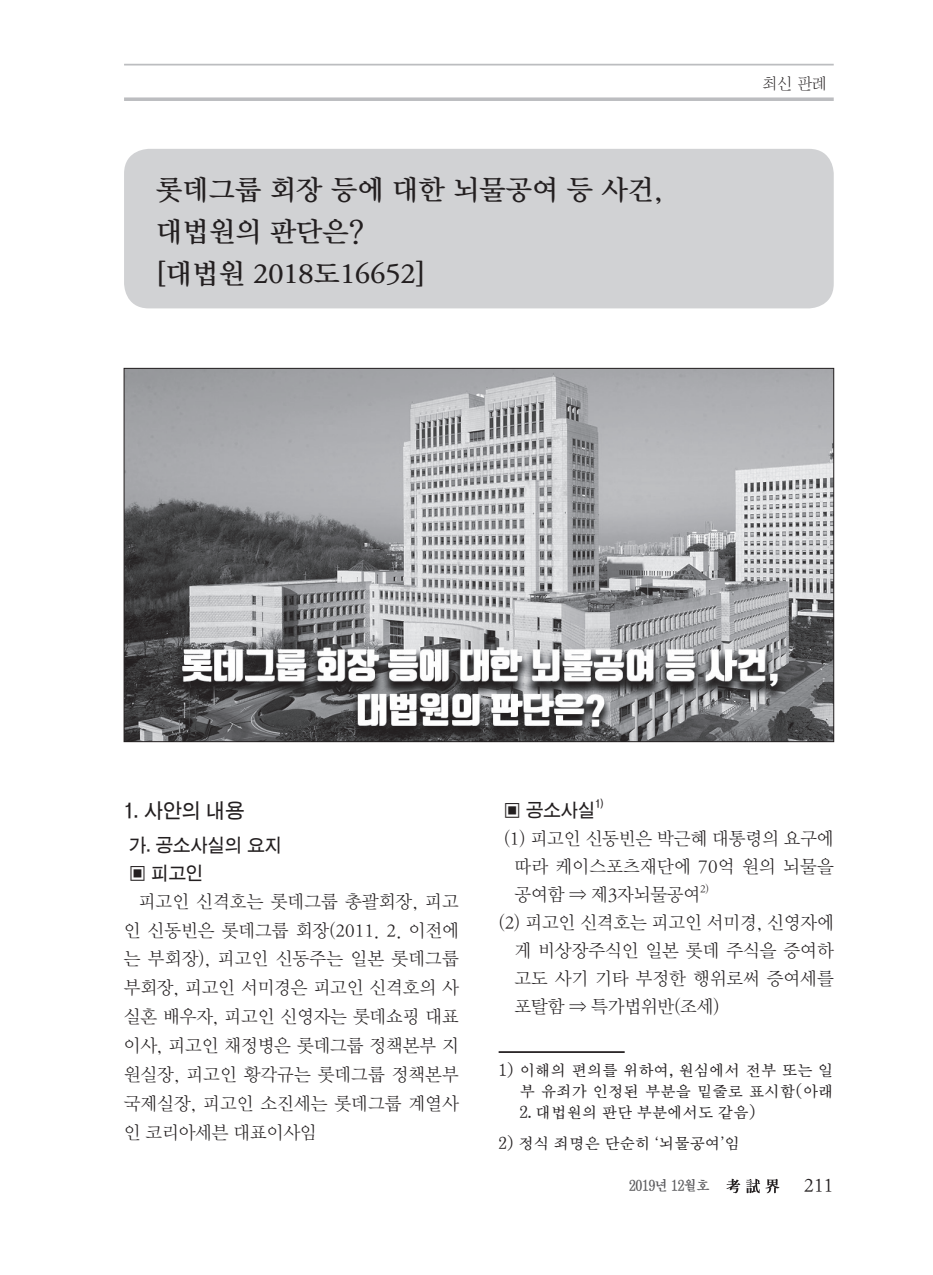
<style>
.page{position:relative;width:933px;height:1275px;background:#fff}
.page>*{position:absolute;margin:0;border:0;box-sizing:border-box;transform-origin:0 0}
.t1{font:28px/42px "DX Nmu Std 40";color:#231f20}
.t2{font:20.12px "D Xgo Std 40";color:#231f20;scale:.95 1}
.t3{font:19.25px "DX Nmu Std 30";color:#231f20}
.t4{font:18.38px/28.9px "DX Nmu Std 20";letter-spacing:-.005em;color:#231f20;text-align:justify}
.t5{font:18.38px/28px "D Xgo Std 40";letter-spacing:-.01em;color:#231f20;scale:.95 1}
.t6{font:15.75px/21px "D Xmu Std 20";letter-spacing:-.025em;color:#231f20;text-align:right}
.t7{font:15.75px "DX Shnm Std";color:#231f20}
.t8{font:14px "D Xmu Std 40";letter-spacing:-.05em;color:#5a5a5d;scale:.95 1}
.t9{font:10.67px "D Xgo Std 40";color:#231f20;scale:.95 1}
.t10{font:10.67px "DX Nmu Std 20";color:#231f20}
</style>
<div class="page">
<svg style="left:124px;top:97px;width:709px;height:4px;background:#c4c4c7"></svg>
<hr style="left:124px;top:64px;width:709px;height:2px;background:#bcbdc0">
<svg style="left:726px;top:1179px;width:14px;height:14px"></svg>
<svg style="left:746px;top:1179px;width:33px;height:14px"></svg>
<div style="left:124px;top:149px;width:709px;height:159px;background:#d1d2d4;border-radius:25px"></div>
<img style="left:126px;top:370px;width:706px;height:370px">
<hr style="left:498px;top:1051px;width:126px;height:2px;background:#231f20">
<h1 class="t1" style="left:156px;top:170px;width:508px">롯데그룹 회장 등에 대한 뇌물공여 등 사건, 대법원의 판단은?<br>[대법원 2018도16652]</h1>
<p class="t7" style="left:762px;top:76px;width:67px">최신 판례</p>
<p class="t2" style="left:124px;top:801px;width:128px">1. 사안의 내용</p>
<p class="t5" style="left:129px;top:832px;width:163px">가. 공소사실의 요지 ▣ 피고인</p>
<p class="t4" style="left:124px;top:887px;width:337px;text-indent:15px">피고인 신격호는 롯데그룹 총괄회장, 피고 인 신동빈은 롯데그룹 회장(2011. 2. 이전에 는 부회장), 피고인 신동주는 일본 롯데그룹 부회장, 피고인 서미경은 피고인 신격호의 사 실혼 배우자, 피고인 신영자는 롯데쇼핑 대표 이사, 피고인 채정병은 롯데그룹 정책본부 지 원실장, 피고인 황각규는 롯데그룹 정책본부 국제실장, 피고인 소진세는 롯데그룹 계열사 인 코리아세븐 대표이사임</p>
<p class="t5" style="left:503px;top:797px;width:98px">▣ 공소사실</p>
<p class="t9" style="left:595px;top:799px;width:10px">1)</p>
<p class="t4" style="left:514px;top:825px;width:321px;line-height:28px;text-indent:-11px">(1) 피고인 신동빈은 박근혜 대통령의 요구에 따라 케이스포츠재단에 70억 원의 뇌물을 공여함 ⇒ 제3자뇌물공여</p>
<p class="t10" style="left:700px;top:883px;width:11px">2)</p>
<p class="t4" style="left:514px;top:909px;width:321px;line-height:28px;text-indent:-16px">(2) 피고인 신격호는 피고인 서미경, 신영자에 게 비상장주식인 일본 롯데 주식을 증여하 고도 사기 기타 부정한 행위로써 증여세를 포탈함 ⇒ 특가법위반(조세)</p>
<p class="t6" style="left:498px;top:1060px;width:337px">1) 이해의 편의를 위하여, 원심에서 전부 또는 일 부 유죄가 인정된 부분을 밑줄로 표시함(아래</p>
<p class="t6" style="left:519px;top:1102px;width:238px">2. 대법원의 판단 부분에서도 같음)</p>
<p class="t6" style="left:498px;top:1133px;width:243px">2) 정식 죄명은 단순히 ‘뇌물공여’임</p>
<p class="t8" style="left:629px;top:1179px;width:87px">2019년 12월호</p>
<p class="t3" style="left:804px;top:1176px;width:31px">211</p>
</div>
